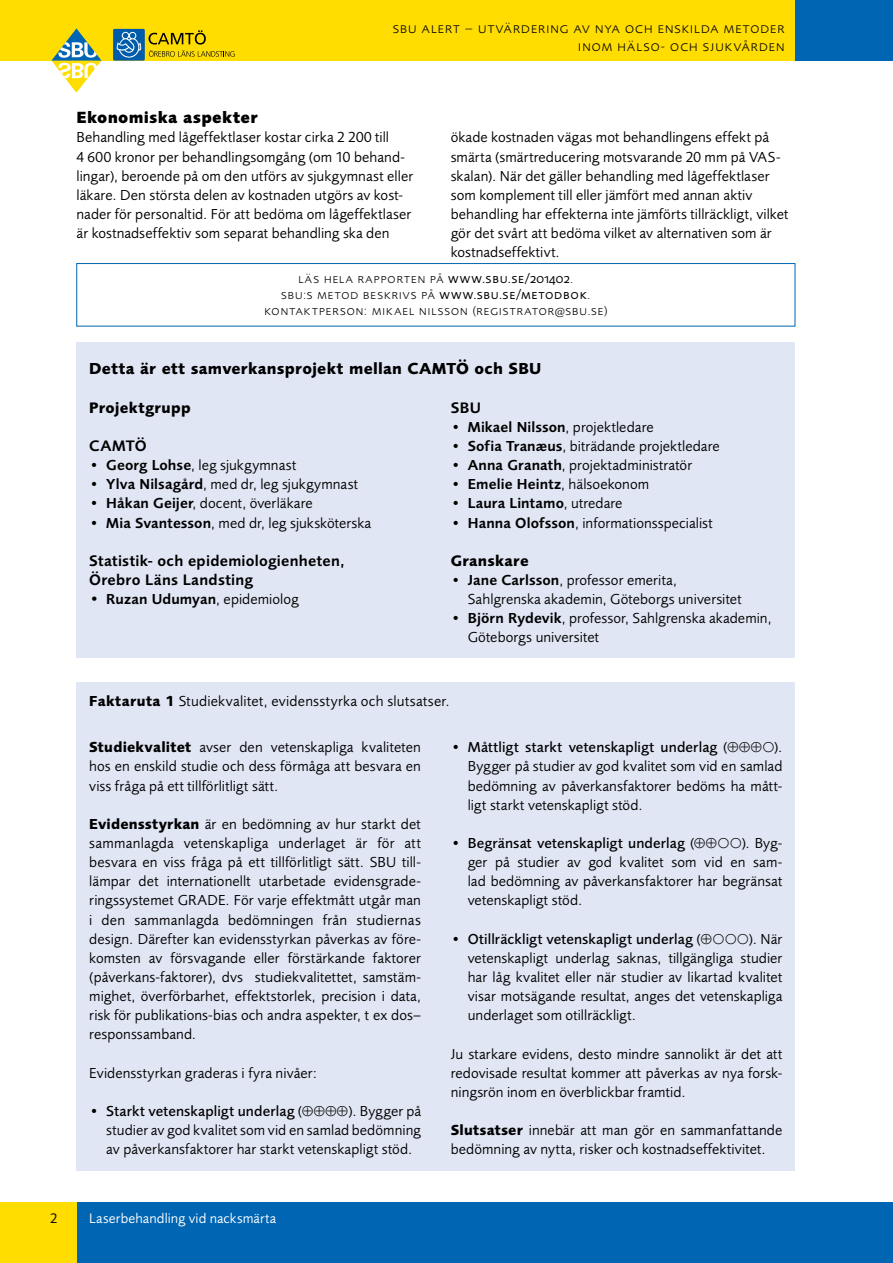
<style>
.page{position:relative;width:893px;height:1263px;background:#fff}
.page>*{position:absolute;margin:0;border:0;box-sizing:border-box;transform-origin:0 0}
.Rubrik_1_i_brödtext{font:700 16.5px "Foundry Sans";letter-spacing:.015em;color:#000}
.Rubrik_1_i_brödtext-2{font:800 16.5px "Foundry Sans";letter-spacing:.015em;color:#000}
.Rubrik_3_i_brödtext{font:600 15.75px/19.2px "Foundry Sans";letter-spacing:.015em;color:#000}
.Rubrik_2_i_brödtext{font:700 15.75px "Foundry Sans";letter-spacing:.015em;color:#000}
.Brödtext{font:15px/19.2px "Foundry Sans";letter-spacing:.005em;color:#000;text-align:justify}
.t1{font:500 15px "Foundry Sans";letter-spacing:.01em;color:#000}
.t2{font:300 15px/18px "Foundry Sans Expert";letter-spacing:.045em;color:#000;text-align:right}
.Rubrik__Figur_Tabell{font:15px "Foundry Sans";letter-spacing:.02em;color:#000}
.t3{font:600 15px "Foundry Sans";letter-spacing:.01em;color:#000}
.t4{font:14.25px "Foundry Sans";letter-spacing:.01em;color:#fff}
.t5{font:14.25px "Foundry Sans";color:#000}
.Sidhuvud{font:300 13.5px "Foundry Sans Expert";letter-spacing:.05em;color:#000}
.s1{font-family:"Foundry Sans Expert Normal";font-weight:400}
.s2{font-weight:600}
.s3{font-weight:400;font-size:15.75px}
.s4{font-weight:400}
.s5{font-weight:700}
</style>
<div class="page">
<div style="left:0;top:0;width:893px;height:61px;background:#fd0"></div>
<div style="left:795px;top:0;width:98px;height:61px;background:#0066b3"></div>
<svg style="left:51px;top:28px;width:50px;height:65px"></svg>
<div style="left:0;top:1202px;width:893px;height:61px;background:#0066b3"></div>
<div style="left:0;top:1202px;width:77px;height:61px;background:#fd0"></div>
<svg style="left:113px;top:29px;width:122px;height:32px"></svg>
<div style="left:77px;top:342px;width:718px;height:316px;background:#e1e6f4"></div>
<div style="left:77px;top:263px;width:718px;height:63px;border:1px solid #0066b3"></div>
<div style="left:77px;top:682px;width:718px;height:488px;background:#e1e6f4"></div>
<p class="t2" style="left:392px;top:19px;width:394px">sbu alert – utvärdering av nya och enskilda metoder inom hälso- och sjukvården</p>
<h1 class="Rubrik_1_i_brödtext-2" style="left:77px;top:108px;width:183px">Ekonomiska aspekter</h1>
<p class="Brödtext" style="left:77px;top:128px;width:338px;text-align:left">Behandling med lågeffektlaser kostar cirka 2 200 till<br>4 600 kronor per behandlingsomgång (om 10 behand&shy;lingar), beroende på om den utförs av sjukgymnast eller läkare. Den största delen av kostnaden utgörs av kost&shy;nader för personaltid. För att bedöma om lågeffektlaser är kostnadseffektiv som separat behandling ska den</p>
<p class="Brödtext" style="left:451px;top:128px;width:339px;text-align:left">ökade kostnaden vägas mot behandlingens effekt på smärta (smärtreducering motsvarande 20 mm på VAS&shy;skalan). När det gäller behandling med lågeffektlaser som komplement till eller jämfört med annan aktiv behandling har effekterna inte jämförts tillräckligt, vilket gör det svårt att bedöma vilket av alternativen som är kostnadseffektivt.</p>
<p class="Sidhuvud" style="left:298px;top:270px;width:277px">läs hela rapporten på <span class="s1">www.sbu.se/201402</span>.</p>
<p class="Sidhuvud" style="left:281px;top:287px;width:311px">sbu:s metod beskrivs på <span class="s1">www.sbu.se/metodbok</span>.</p>
<p class="Sidhuvud" style="left:264px;top:303px;width:345px">kontaktperson: mikael nilsson (registrator@sbu.se)</p>
<h1 class="Rubrik_1_i_brödtext" style="left:89px;top:359px;width:454px">Detta är ett samverkansprojekt mellan CAMTÖ och SBU</h1>
<h2 class="Rubrik_2_i_brödtext" style="left:89px;top:398px;width:103px">Projektgrupp</h2>
<p class="Rubrik_3_i_brödtext" style="left:89px;top:436px;width:59px">CAMTÖ</p>
<p class="Brödtext" style="left:89px;top:455px;width:209px">• <span class="s2">Georg Lohse</span>, leg sjukgymnast</p>
<p class="Brödtext" style="left:89px;top:475px;width:270px">• <span class="s2">Ylva Nilsagård</span>, med dr, leg sjukgymnast</p>
<p class="Brödtext" style="left:89px;top:494px;width:225px">• <span class="s2">Håkan Geijer</span>, docent, överläkare</p>
<p class="Brödtext" style="left:89px;top:513px;width:283px">• <span class="s2">Mia Svantesson</span>, med dr, leg sjuksköterska</p>
<p class="Rubrik_3_i_brödtext" style="left:89px;top:551px;width:257px">Statistik- och epidemiologienheten,<br>Örebro Läns Landsting</p>
<p class="t3" style="left:89px;top:590px;width:211px"><span class="s3">•</span> Ruzan Udumyan<span class="s4">, epidemiolog</span></p>
<p class="Rubrik_3_i_brödtext" style="left:451px;top:398px;width:32px">SBU</p>
<p class="Brödtext" style="left:451px;top:417px;width:204px">• <span class="s2">Mikael Nilsson</span>, projektledare</p>
<p class="Brödtext" style="left:451px;top:436px;width:271px">• <span class="s2">Sofia Tranæus</span>, biträdande projektledare</p>
<p class="Brödtext" style="left:451px;top:455px;width:243px">• <span class="s2">Anna Granath</span>, projektadministratör</p>
<p class="Brödtext" style="left:451px;top:475px;width:200px">• <span class="s2">Emelie Heintz</span>, hälsoekonom</p>
<p class="t3" style="left:451px;top:495px;width:173px"><span class="s4">•</span> Laura Lintamo<span class="s4">, utredare</span></p>
<p class="Brödtext" style="left:451px;top:513px;width:264px">• <span class="s2">Hanna Olofsson</span>, informationsspecialist</p>
<h2 class="Rubrik_2_i_brödtext" style="left:451px;top:551px;width:79px">Granskare</h2>
<p class="Brödtext" style="left:468px;top:570px;width:275px;text-indent:-17px">• <span class="s2">Jane Carlsson</span>, professor emerita,<br>Sahlgrenska akademin, Göteborgs universitet</p>
<p class="Brödtext" style="left:468px;top:608px;width:305px;text-indent:-17px">• <span class="s2">Björn Rydevik</span>, professor, Sahlgrenska akademin,<br>Göteborgs universitet</p>
<p class="Rubrik__Figur_Tabell" style="left:89px;top:692px;width:362px"><span class="s5">Faktaruta 1</span> Studiekvalitet, evidensstyrka och slutsatser.</p>
<p class="Brödtext" style="left:89px;top:738px;width:333px"><span class="s5">Studiekvalitet</span> avser den vetenskapliga kvaliteten hos en enskild studie och dess förmåga att besvara en viss fråga på ett tillförlitligt sätt.</p>
<p class="Brödtext" style="left:89px;top:814px;width:333px"><span class="s5">Evidensstyrkan</span> är en bedömning av hur starkt det sammanlagda vetenskapliga underlaget är för att besvara en viss fråga på ett tillförlitligt sätt. SBU till&shy;lämpar det internationellt utarbetade evidensgrade&shy;ringssystemet GRADE. För varje effektmått utgår man i den sammanlagda bedömningen från studiernas design. Därefter kan evidensstyrkan påverkas av före&shy;komsten av försvagande eller förstärkande faktorer (påverkans-faktorer), dvs studiekvalitettet, samstäm&shy;mighet, överförbarhet, effektstorlek, precision i data, risk för publikations-bias och andra aspekter, t ex dos– responssamband.</p>
<p class="Brödtext" style="left:89px;top:1063px;width:229px">Evidensstyrkan graderas i fyra nivåer:</p>
<p class="t1" style="left:89px;top:1102px;width:215px">• Starkt vetenskapligt underlag <span class="s4">(</span></p>
<p class="t1" style="left:451px;top:739px;width:279px">• Måttligt starkt vetenskapligt underlag <span class="s4">(</span></p>
<p class="Brödtext" style="left:468px;top:738px;width:316px;text-indent:306px">).<br>Bygger på studier av god kvalitet som vid en samlad bedömning av påverkansfaktorer bedöms ha mått&shy;ligt starkt vetenskapligt stöd.</p>
<p class="t1" style="left:451px;top:834px;width:245px">• Begränsat vetenskapligt underlag <span class="s4">(</span></p>
<p class="Brödtext" style="left:468px;top:833px;width:316px;text-indent:274px">). Byg&shy;ger på studier av god kvalitet som vid en sam&shy;lad bedömning av påverkansfaktorer har begränsat vetenskapligt stöd.</p>
<p class="t1" style="left:451px;top:930px;width:252px">• Otillräckligt vetenskapligt underlag <span class="s4">(</span></p>
<p class="Brödtext" style="left:468px;top:929px;width:316px;text-indent:281px">). När vetenskapligt underlag saknas, tillgängliga studier har låg kvalitet eller när studier av likartad kvalitet visar motsägande resultat, anges det vetenskapliga underlaget som otillräckligt.</p>
<p class="Brödtext" style="left:451px;top:1044px;width:333px">Ju starkare evidens, desto mindre sannolikt är det att redovisade resultat kommer att påverkas av nya forsk&shy;ningsrön inom en överblickbar framtid.</p>
<p class="Brödtext" style="left:451px;top:1120px;width:333px"><span class="s5">Slutsatser</span> innebär att man gör en sammanfattande bedömning av nytta, risker och kostnadseffektivitet.</p>
<p class="Brödtext" style="left:106px;top:1101px;width:316px;text-indent:242px">). Bygger på studier av god kvalitet som vid en samlad bedömning av påverkansfaktorer har starkt vetenskapligt stöd.</p>
<p class="t5" style="left:50px;top:1210px;width:9px">2</p>
<p class="t4" style="left:89px;top:1210px;width:188px">Laserbehandling vid nacksmärta</p>
</div>
